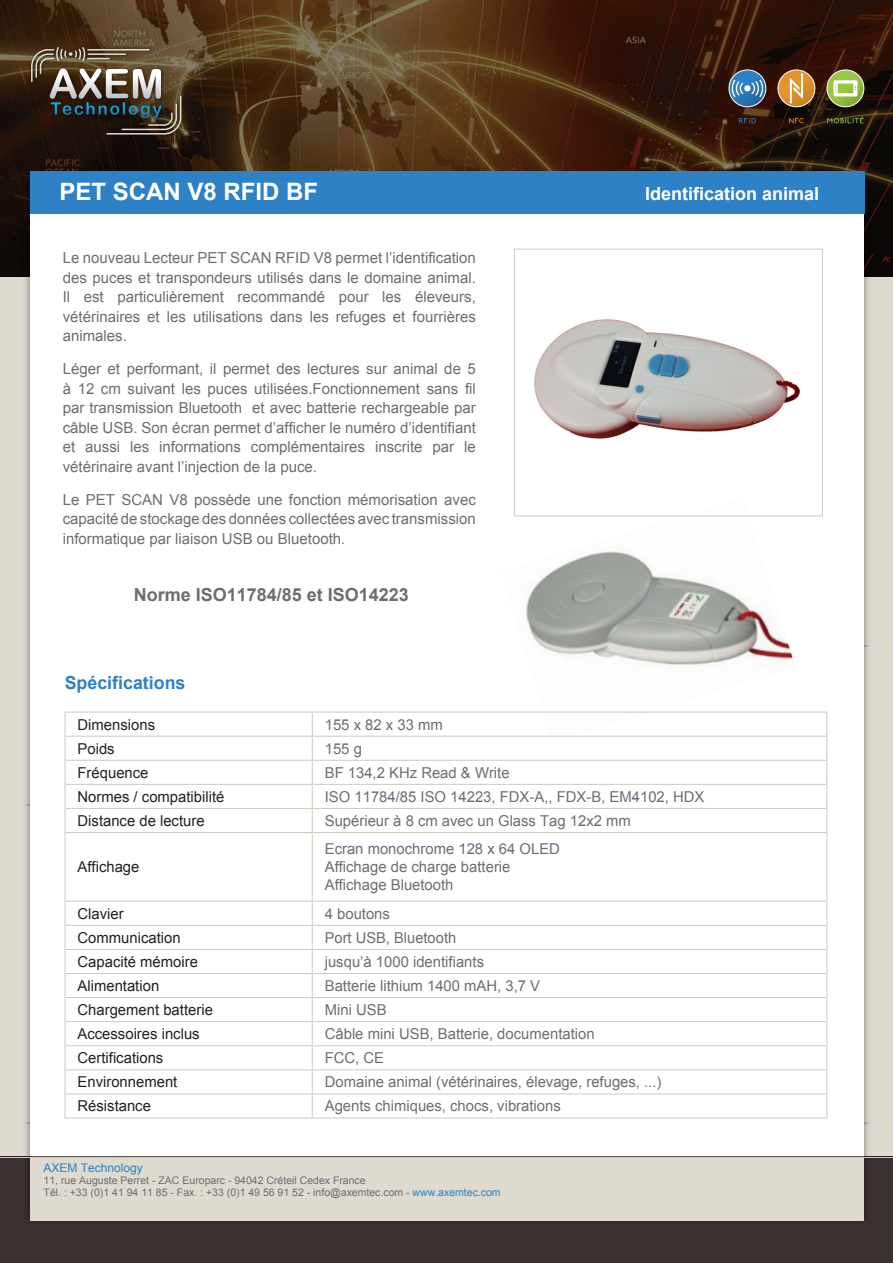
<style>
.page{position:relative;width:893px;height:1263px;background:#dedacf}
.page>*{position:absolute;margin:0;border:0;box-sizing:border-box;transform-origin:0 0}
.t1{font:700 24px "Arial";color:#fff}
.Paragraphe_texte_def{font:700 18px "Arial";color:#6c6d70}
.t2{font:700 18px "Arial";color:#fff}
.t3{font:700 18px "Arial";color:#2e81c4}
.Paragraphe_texte_def-2{font:15.15px/19.5px "Arial";color:#6c6d70;text-align:justify}
.Paragraphe_texte_def-3{font:15px "Arial";color:#6c6d70}
.Paragraphe_texte_def-4{font:15px "Arial";color:#231f20}
.t4{font:12px "Arial";color:#2e81c4}
.t5{font:10.5px "Arial";color:#6c6d70}
.s1{color:#2e81c4}
</style>
<div class="page">
<svg style="left:0;top:0;width:893px;height:276px;background:#412815"></svg>
<img style="left:28px;top:44px;width:158px;height:94px">
<svg style="left:31px;top:47px;width:150px;height:88px;background:#5b5244"></svg>
<div style="left:0;top:1157px;width:893px;height:106px;background:#3a3130"></div>
<img style="left:660px;top:170px;width:212px;height:952px">
<img style="left:24px;top:487px;width:6px;height:635px">
<img style="left:24px;top:1122px;width:846px;height:99px">
<div style="left:30px;top:179px;width:834px;height:1040px;background:#fff"></div>
<div style="left:30px;top:1157px;width:833px;height:63px;background:#dedacf"></div>
<hr style="left:0;top:1157px;width:893px;height:1px;background:#fff">
<hr style="left:0;top:1156px;width:893px;height:1px;background:#291f1e">
<svg style="left:729px;top:70px;width:37px;height:37px"></svg>
<div style="left:728px;top:69px;width:38px;height:38px;border:1px solid #fff;border-radius:50%"></div>
<svg style="left:732px;top:80px;width:31px;height:17px"></svg>
<svg style="left:739px;top:118px;width:17px;height:5px"></svg>
<svg style="left:778px;top:70px;width:37px;height:37px"></svg>
<div style="left:777px;top:69px;width:38px;height:38px;border:1px solid #fff;border-radius:50%"></div>
<svg style="left:790px;top:73px;width:13px;height:31px"></svg>
<svg style="left:789px;top:118px;width:15px;height:5px"></svg>
<svg style="left:827px;top:70px;width:37px;height:37px"></svg>
<div style="left:826px;top:69px;width:38px;height:38px;border:1px solid #fff;border-radius:50%"></div>
<svg style="left:833px;top:80px;width:24px;height:16px"></svg>
<svg style="left:827px;top:116px;width:37px;height:7px"></svg>
<img style="left:500px;top:516px;width:295px;height:220px">
<img style="left:534px;top:319px;width:266px;height:120px">
<div style="left:514px;top:249px;width:309px;height:267px;border:1px solid #cfc9bf"></div>
<div style="left:30px;top:171px;width:834px;height:43px;background:#2e81c4"></div>
<hr style="left:65px;top:712px;width:247px;height:1px;background:#cfc9bf">
<hr style="left:312px;top:712px;width:515px;height:1px;background:#cfc9bf">
<hr style="left:65px;top:736px;width:247px;height:1px;background:#cfc9bf">
<hr style="left:313px;top:736px;width:513px;height:1px;background:#cfc9bf">
<hr style="left:65px;top:760px;width:247px;height:1px;background:#cfc9bf">
<hr style="left:313px;top:760px;width:513px;height:1px;background:#cfc9bf">
<hr style="left:65px;top:784px;width:247px;height:1px;background:#cfc9bf">
<hr style="left:313px;top:784px;width:513px;height:1px;background:#cfc9bf">
<hr style="left:65px;top:808px;width:247px;height:1px;background:#cfc9bf">
<hr style="left:313px;top:808px;width:513px;height:1px;background:#cfc9bf">
<hr style="left:65px;top:832px;width:247px;height:1px;background:#cfc9bf">
<hr style="left:313px;top:832px;width:513px;height:1px;background:#cfc9bf">
<hr style="left:65px;top:901px;width:247px;height:1px;background:#cfc9bf">
<hr style="left:313px;top:901px;width:513px;height:1px;background:#cfc9bf">
<hr style="left:65px;top:925px;width:247px;height:1px;background:#cfc9bf">
<hr style="left:313px;top:925px;width:513px;height:1px;background:#cfc9bf">
<hr style="left:65px;top:949px;width:247px;height:1px;background:#cfc9bf">
<hr style="left:313px;top:949px;width:513px;height:1px;background:#cfc9bf">
<hr style="left:65px;top:973px;width:247px;height:1px;background:#cfc9bf">
<hr style="left:313px;top:973px;width:513px;height:1px;background:#cfc9bf">
<hr style="left:65px;top:997px;width:247px;height:1px;background:#cfc9bf">
<hr style="left:313px;top:997px;width:513px;height:1px;background:#cfc9bf">
<hr style="left:65px;top:1021px;width:247px;height:1px;background:#cfc9bf">
<hr style="left:313px;top:1021px;width:513px;height:1px;background:#cfc9bf">
<hr style="left:65px;top:1045px;width:247px;height:1px;background:#cfc9bf">
<hr style="left:313px;top:1045px;width:513px;height:1px;background:#cfc9bf">
<hr style="left:65px;top:1069px;width:247px;height:1px;background:#cfc9bf">
<hr style="left:313px;top:1069px;width:513px;height:1px;background:#cfc9bf">
<hr style="left:65px;top:1093px;width:247px;height:1px;background:#cfc9bf">
<hr style="left:313px;top:1093px;width:513px;height:1px;background:#cfc9bf">
<hr style="left:65px;top:1118px;width:247px;height:1px;background:#cfc9bf">
<hr style="left:312px;top:1118px;width:515px;height:1px;background:#cfc9bf">
<svg style="left:65px;top:712px;width:1px;height:120px"></svg>
<svg style="left:312px;top:712px;width:1px;height:120px"></svg>
<svg style="left:826px;top:712px;width:1px;height:120px"></svg>
<hr style="left:65px;top:832px;width:1px;height:69px;background:#cfc9bf">
<hr style="left:312px;top:832px;width:1px;height:69px;background:#cfc9bf">
<hr style="left:826px;top:832px;width:1px;height:69px;background:#cfc9bf">
<svg style="left:65px;top:901px;width:1px;height:217px"></svg>
<svg style="left:312px;top:901px;width:1px;height:217px"></svg>
<svg style="left:826px;top:901px;width:1px;height:217px"></svg>
<p class="t1" style="left:60px;top:176px;width:260px">PET SCAN V8 RFID BF</p>
<p class="t2" style="left:645px;top:182px;width:176px">Identification animal</p>
<p class="Paragraphe_texte_def-2" style="left:63px;top:248px;width:415px">Le nouveau Lecteur PET SCAN RFID V8 permet l’identification des puces et transpondeurs utilisés dans le domaine animal.<br>Il est particulièrement recommandé pour les éleveurs, vétérinaires et les utilisations dans les refuges et fourrières animales.</p>
<p class="Paragraphe_texte_def-2" style="left:63px;top:359px;width:415px">Léger et performant, il permet des lectures sur animal de 5 à 12 cm suivant les puces utilisées.Fonctionnement sans fil par transmission Bluetooth et avec batterie rechargeable par câble USB. Son écran permet d’afficher le numéro d’identifiant et aussi les informations complémentaires inscrite par le vétérinaire avant l’injection de la puce.</p>
<p class="Paragraphe_texte_def-2" style="left:63px;top:490px;width:415px">Le PET SCAN V8 possède une fonction mémorisation avec capacité de stockage des données collectées avec transmission informatique par liaison USB ou Bluetooth.</p>
<p class="Paragraphe_texte_def" style="left:134px;top:582px;width:277px">Norme ISO11784/85 et ISO14223</p>
<p class="t3" style="left:65px;top:671px;width:122px">Spécifications</p>
<p class="Paragraphe_texte_def-4" style="left:78px;top:714px;width:79px">Dimensions</p>
<p class="Paragraphe_texte_def-3" style="left:325px;top:714px;width:120px">155 x 82 x 33 mm</p>
<p class="Paragraphe_texte_def-4" style="left:78px;top:738px;width:39px">Poids</p>
<p class="Paragraphe_texte_def-3" style="left:325px;top:738px;width:39px">155 g</p>
<p class="Paragraphe_texte_def-4" style="left:78px;top:763px;width:72px">Fréquence</p>
<p class="Paragraphe_texte_def-3" style="left:325px;top:763px;width:186px">BF 134,2 KHz Read &amp; Write</p>
<p class="Paragraphe_texte_def-4" style="left:78px;top:787px;width:148px">Normes / compatibilité</p>
<p class="Paragraphe_texte_def-3" style="left:325px;top:787px;width:381px">ISO 11784/85 ISO 14223, FDX-A,, FDX-B, EM4102, HDX</p>
<p class="Paragraphe_texte_def-4" style="left:78px;top:811px;width:129px">Distance de lecture</p>
<p class="Paragraphe_texte_def-3" style="left:325px;top:811px;width:308px">Supérieur à 8 cm avec un Glass Tag 12x2 mm</p>
<p class="Paragraphe_texte_def-4" style="left:78px;top:857px;width:63px">Affichage</p>
<p class="Paragraphe_texte_def-3" style="left:325px;top:839px;width:237px">Ecran monochrome 128 x 64 OLED</p>
<p class="Paragraphe_texte_def-3" style="left:325px;top:857px;width:187px">Affichage de charge batterie</p>
<p class="Paragraphe_texte_def-3" style="left:325px;top:875px;width:130px">Affichage Bluetooth</p>
<p class="Paragraphe_texte_def-4" style="left:78px;top:904px;width:48px">Clavier</p>
<p class="Paragraphe_texte_def-3" style="left:325px;top:904px;width:67px">4 boutons</p>
<p class="Paragraphe_texte_def-4" style="left:78px;top:928px;width:105px">Communication</p>
<p class="Paragraphe_texte_def-3" style="left:325px;top:928px;width:133px">Port USB, Bluetooth</p>
<p class="Paragraphe_texte_def-4" style="left:78px;top:952px;width:122px">Capacité mémoire</p>
<p class="Paragraphe_texte_def-3" style="left:325px;top:952px;width:161px">jusqu’à 1000 identifiants</p>
<p class="Paragraphe_texte_def-4" style="left:78px;top:976px;width:83px">Alimentation</p>
<p class="Paragraphe_texte_def-3" style="left:325px;top:976px;width:217px">Batterie lithium 1400 mAH, 3,7 V</p>
<p class="Paragraphe_texte_def-4" style="left:78px;top:1000px;width:137px">Chargement batterie</p>
<p class="Paragraphe_texte_def-3" style="left:325px;top:1000px;width:63px">Mini USB</p>
<p class="Paragraphe_texte_def-4" style="left:78px;top:1024px;width:124px">Accessoires inclus</p>
<p class="Paragraphe_texte_def-3" style="left:325px;top:1024px;width:271px">Câble mini USB, Batterie, documentation</p>
<p class="Paragraphe_texte_def-4" style="left:78px;top:1048px;width:87px">Certifications</p>
<p class="Paragraphe_texte_def-3" style="left:325px;top:1048px;width:61px">FCC, CE</p>
<p class="Paragraphe_texte_def-4" style="left:78px;top:1072px;width:101px">Environnement</p>
<p class="Paragraphe_texte_def-3" style="left:325px;top:1072px;width:338px">Domaine animal (vétérinaires, élevage, refuges, ...)</p>
<p class="Paragraphe_texte_def-4" style="left:78px;top:1096px;width:75px">Résistance</p>
<p class="Paragraphe_texte_def-3" style="left:325px;top:1096px;width:238px">Agents chimiques, chocs, vibrations</p>
<p class="t4" style="left:44px;top:1160px;width:101px">AXEM Technology</p>
<p class="t5" style="left:44px;top:1173px;width:324px">11, rue Auguste Perret - ZAC Europarc - 94042 Créteil Cedex France</p>
<p class="t5" style="left:44px;top:1185px;width:459px">Tél. : +33 (0)1 41 94 11 85 - Fax. : +33 (0)1 49 56 91 52 - info@axemtec.com - <span class="s1">www.axemtec.com</span></p>
</div>
